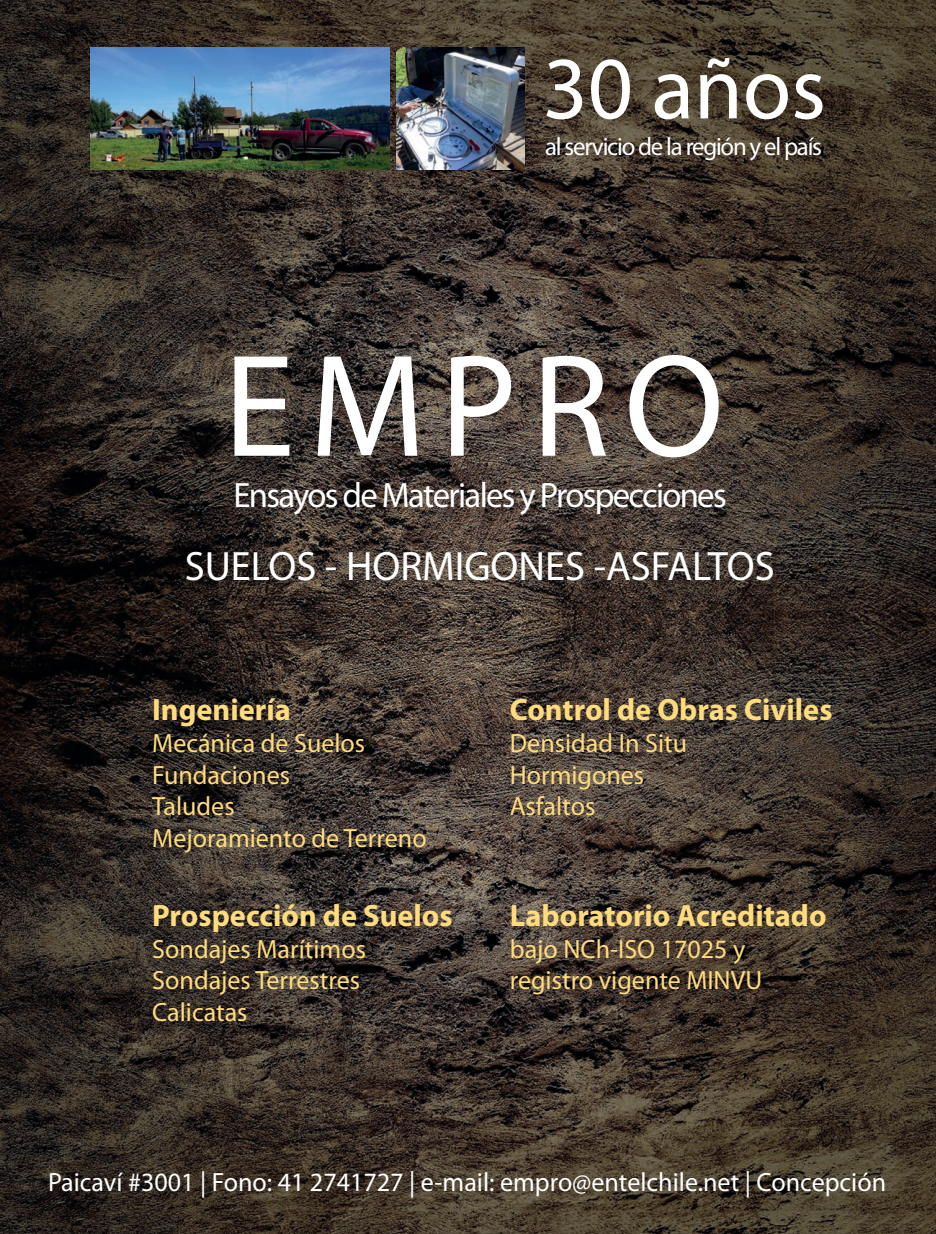
<style>
.page{position:relative;width:936px;height:1234px;background:#fff}
.page>*{position:absolute;margin:0;border:0;box-sizing:border-box;transform-origin:0 0}
.t1{font:147px "Myriad Pro";letter-spacing:.1em;color:#fff}
.t2{font:89.4px "Myriad Pro";color:#fff}
.t3{font:41.1px "Myriad Pro";color:#fff}
.t4{font:35.25px "Myriad Pro";letter-spacing:-.05em;color:#fff}
.t5{font:700 30.9px "Myriad Pro";color:#fedb7d}
.t6{font:26.4px/31.8px "Myriad Pro";color:#fedb7d}
.t7{font:26.4px "Myriad Pro";color:#fff}
.t8{font:25.2px "Myriad Pro";letter-spacing:-.05em;color:#fff}
</style>
<div class="page">
<img style="left:0;top:0;width:935px;height:1233px">
<img style="left:91px;top:48px;width:298px;height:121px">
<img style="left:396px;top:48px;width:128px;height:121px">
<p class="t2" style="left:542px;top:33px;width:285px">30 años</p>
<p class="t8" style="left:545px;top:131px;width:278px">al servicio de la región y el país</p>
<p class="t1" style="left:223px;top:315px;width:502px">EMPRO</p>
<p class="t4" style="left:233px;top:473px;width:494px">Ensayos de Materiales y Prospecciones</p>
<p class="t3" style="left:185px;top:541px;width:591px">SUELOS - HORMIGONES -ASFALTOS</p>
<p class="t5" style="left:152px;top:689px;width:140px">Ingeniería</p>
<p class="t6" style="left:152px;top:726px;width:276px">Mecánica de Suelos<br>Fundaciones<br>Taludes<br>Mejoramiento de Terreno</p>
<p class="t5" style="left:152px;top:895px;width:302px">Prospección de Suelos</p>
<p class="t6" style="left:152px;top:932px;width:215px">Sondajes Marítimos<br>Sondajes Terrestres<br>Calicatas</p>
<p class="t5" style="left:510px;top:689px;width:324px">Control de Obras Civiles</p>
<p class="t6" style="left:510px;top:726px;width:179px">Densidad In Situ<br>Hormigones<br>Asfaltos</p>
<p class="t5" style="left:510px;top:895px;width:318px">Laboratorio Acreditado</p>
<p class="t6" style="left:510px;top:932px;width:254px">bajo NCh-ISO 17025 y registro vigente MINVU</p>
<p class="t7" style="left:48px;top:1165px;width:839px">Paicaví #3001 | Fono: 41 2741727 | e-mail: empro@entelchile.net | Concepción</p>
</div>
